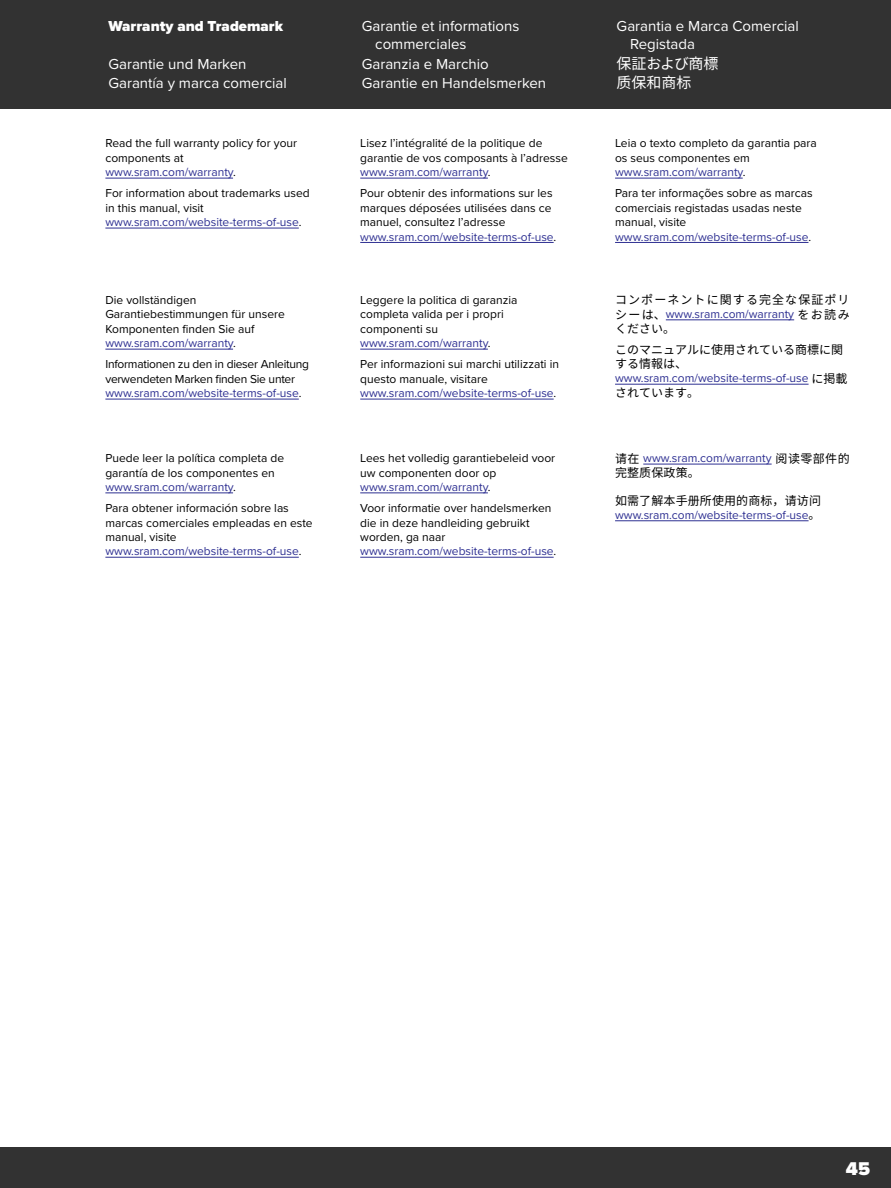
<style>
.page{position:relative;width:891px;height:1188px;background:#fff}
.page>*{position:absolute;margin:0;border:0;box-sizing:border-box;transform-origin:0 0}
.t1{font:900 19.2px "Proxima Nova";color:#fff}
.Header_Proxima_Nova{font:15px/18px "Proxima Nova";color:#fff}
.Header_Proxima_Nova-2{font:900 15px "Proxima Nova";color:#fff}
.Header_Proxima_Nova-3{font:15px "Noto Sans CJ Kjp";letter-spacing:-.03em;color:#fff}
.Header_Proxima_Nova-4{font:15px "Noto Sans CJ Ksc";color:#fff}
.User_Manual_Text_-_N{font:12px/14.4px "Proxima Nova";color:#000}
.User_Manual_Text_-_N-2{font:12px/14.4px "Proxima Nova";letter-spacing:-.02em;color:#000}
.c-bodytext{font:12px/15px "Proxima Nova";color:#2e3092}
.j-bodytext{font:12px/14.1px "Proxima Nova";color:#2e3092}
.j-bodytext-2{font:12px/13.8px "Noto Sans CJ Kjp";letter-spacing:.09em;color:#000}
.s1{color:#2e3092}
.s2{font-family:"Proxima Nova";color:#2e3092}
.s3{font-family:"Noto Sans CJ Kjp";color:#000}
.s4{font-family:"Noto Sans CJ Ksc";color:#000}
</style>
<div class="page">
<div style="left:0;top:1148px;width:891px;height:40px;background:#323232"></div>
<div style="left:1px;top:0;width:890px;height:109px;background:#323232"></div>
<hr style="left:105px;top:178px;width:128px;height:1px;background:#2e3092">
<hr style="left:105px;top:228px;width:194px;height:1px;background:#2e3092">
<hr style="left:360px;top:178px;width:128px;height:1px;background:#2e3092">
<hr style="left:360px;top:242px;width:194px;height:1px;background:#2e3092">
<hr style="left:615px;top:178px;width:128px;height:1px;background:#2e3092">
<hr style="left:615px;top:242px;width:193px;height:1px;background:#2e3092">
<hr style="left:105px;top:349px;width:128px;height:1px;background:#2e3092">
<hr style="left:105px;top:399px;width:194px;height:1px;background:#2e3092">
<hr style="left:360px;top:349px;width:128px;height:1px;background:#2e3092">
<hr style="left:360px;top:399px;width:194px;height:1px;background:#2e3092">
<hr style="left:666px;top:320px;width:128px;height:1px;background:#2e3092">
<hr style="left:615px;top:384px;width:194px;height:1px;background:#2e3092">
<hr style="left:105px;top:493px;width:128px;height:1px;background:#2e3092">
<hr style="left:105px;top:557px;width:194px;height:1px;background:#2e3092">
<hr style="left:360px;top:493px;width:128px;height:1px;background:#2e3092">
<hr style="left:360px;top:557px;width:194px;height:1px;background:#2e3092">
<hr style="left:643px;top:464px;width:129px;height:1px;background:#2e3092">
<hr style="left:615px;top:520px;width:194px;height:1px;background:#2e3092">
<p class="Header_Proxima_Nova-2" style="left:108px;top:15px;width:176px">Warranty and Trademark</p>
<p class="Header_Proxima_Nova" style="left:375px;top:17px;width:146px;text-indent:-13px">Garantie et informations commerciales</p>
<p class="Header_Proxima_Nova" style="left:630px;top:17px;width:170px;text-indent:-13px">Garantia e Marca Comercial<br>Registada</p>
<p class="Header_Proxima_Nova" style="left:108px;top:54px;width:139px">Garantie und Marken</p>
<p class="Header_Proxima_Nova" style="left:362px;top:54px;width:128px">Garanzia e Marchio</p>
<p class="Header_Proxima_Nova-3" style="left:617px;top:55px;width:103px">保証および商標</p>
<p class="Header_Proxima_Nova" style="left:108px;top:74px;width:180px">Garantía y marca comercial</p>
<p class="Header_Proxima_Nova" style="left:362px;top:74px;width:186px">Garantie en Handelsmerken</p>
<p class="Header_Proxima_Nova-4" style="left:617px;top:74px;width:76px">质保和商标</p>
<p class="User_Manual_Text_-_N" style="left:105px;top:136px;width:193px">Read the full warranty policy for your components at <span class="s1">www.sram.com/warranty</span>.</p>
<p class="User_Manual_Text_-_N" style="left:105px;top:186px;width:206px">For information about trademarks used in this manual, visit <span class="s1">www.sram.com/website-terms-of-use</span>.</p>
<p class="User_Manual_Text_-_N" style="left:105px;top:292px;width:181px">Die vollständigen<br>Garantiebestimmungen für unsere<br>Komponenten finden Sie auf <span class="s1">www.sram.com/warranty</span>.</p>
<p class="User_Manual_Text_-_N-2" style="left:105px;top:357px;width:205px">Informationen zu den in dieser Anleitung verwendeten Marken finden Sie unter <span class="s1">www.sram.com/website-terms-of-use</span>.</p>
<p class="User_Manual_Text_-_N" style="left:105px;top:450px;width:180px">Puede leer la política completa de garantía de los componentes en <span class="s1">www.sram.com/warranty</span>.</p>
<p class="User_Manual_Text_-_N" style="left:105px;top:500px;width:209px">Para obtener información sobre las marcas comerciales empleadas en este manual, visite <span class="s1">www.sram.com/website-terms-of-use</span>.</p>
<p class="User_Manual_Text_-_N" style="left:360px;top:136px;width:209px">Lisez l’intégralité de la politique de garantie de vos composants à l’adresse <span class="s1">www.sram.com/warranty</span>.</p>
<p class="User_Manual_Text_-_N" style="left:360px;top:186px;width:198px">Pour obtenir des informations sur les marques déposées utilisées dans ce manuel, consultez l’adresse <span class="s1">www.sram.com/website-terms-of-use</span>.</p>
<p class="User_Manual_Text_-_N" style="left:360px;top:292px;width:159px">Leggere la politica di garanzia completa valida per i propri componenti su <span class="s1">www.sram.com/warranty</span>.</p>
<p class="User_Manual_Text_-_N" style="left:360px;top:357px;width:200px">Per informazioni sui marchi utilizzati in questo manuale, visitare <span class="s1">www.sram.com/website-terms-of-use</span>.</p>
<p class="User_Manual_Text_-_N" style="left:360px;top:450px;width:197px">Lees het volledig garantiebeleid voor uw componenten door op <span class="s1">www.sram.com/warranty</span>.</p>
<p class="User_Manual_Text_-_N" style="left:360px;top:500px;width:198px">Voor informatie over handelsmerken die in deze handleiding gebruikt worden, ga naar <span class="s1">www.sram.com/website-terms-of-use</span>.</p>
<p class="User_Manual_Text_-_N" style="left:615px;top:136px;width:203px">Leia o texto completo da garantia para os seus componentes em <span class="s1">www.sram.com/warranty</span>.</p>
<p class="User_Manual_Text_-_N" style="left:615px;top:186px;width:199px">Para ter informações sobre as marcas comerciais registadas usadas neste manual, visite <span class="s1">www.sram.com/website-terms-of-use</span>.</p>
<p class="j-bodytext-2" style="left:615px;top:293px;width:236px">コンポーネントに関する完全な保証ポリシーは、<span class="s2">www.sram.com/warranty</span> をお読み</p>
<p class="j-bodytext-2" style="left:615px;top:322px;width:61px">ください。</p>
<p class="j-bodytext" style="left:615px;top:342px;width:234px"><span class="s3">このマニュアルに使用されている商標に関する情報は、</span>www.sram.com/website-terms-of-use <span class="s3">に掲載</span></p>
<p class="j-bodytext-2" style="left:615px;top:386px;width:85px">されています。</p>
<p class="c-bodytext" style="left:615px;top:450px;width:236px"><span class="s4">请在</span> www.sram.com/warranty <span class="s4">阅读零部件的完整质保政策。</span></p>
<p class="c-bodytext" style="left:615px;top:494px;width:207px;line-height:13.8px"><span class="s4">如需了解本手册所使用的商标，请访问</span>www.sram.com/website-terms-of-use<span class="s4">。</span></p>
<h1 class="t1" style="left:846px;top:1154px;width:26px">45</h1>
</div>
